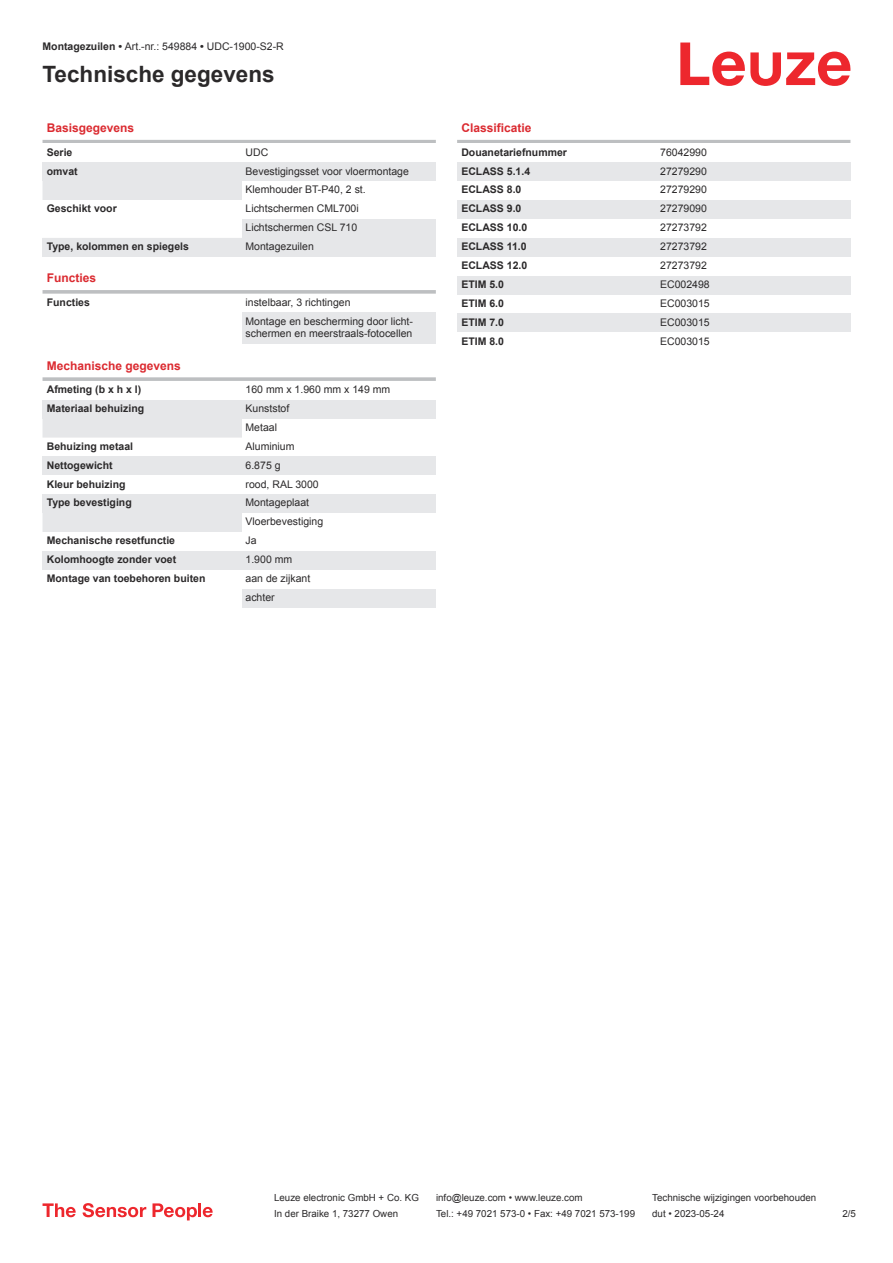
<style>
.page{position:relative;width:893px;height:1263px;background:#fff}
.page>*{position:absolute;margin:0;border:0;box-sizing:border-box;transform-origin:0 0}
.t1{font:700 22.5px "Arial";color:#2b292a}
.t2{font:700 12px "Arial";color:#db2a30}
.t3{font:10.5px/18.9px "Arial";color:#2b292a}
.t4{font:700 10.5px "Arial";color:#2b292a}
.t5{font:9.75px "Arial";color:#2b292a}
.s1{font-weight:700}
</style>
<div class="page">
<svg style="left:680px;top:43px;width:170px;height:43px"></svg>
<svg style="left:43px;top:181px;width:199px;height:351px"></svg>
<hr style="left:43px;top:140px;width:393px;height:3px;background:#bdbfc1">
<div style="left:43px;top:162px;width:199px;height:19px;background:#e6e7e9"></div>
<div style="left:242px;top:162px;width:194px;height:19px;background:#e6e7e9"></div>
<div style="left:43px;top:200px;width:199px;height:19px;background:#fff"></div>
<div style="left:242px;top:219px;width:194px;height:19px;background:#e6e7e9"></div>
<div style="left:43px;top:238px;width:199px;height:19px;background:#e6e7e9"></div>
<div style="left:242px;top:238px;width:194px;height:19px;background:#e6e7e9"></div>
<div style="left:43px;top:274px;width:393px;height:18px;background:#fff"></div>
<svg style="left:43px;top:290px;width:393px;height:4px;fill:#c1c3c5"></svg>
<div style="left:43px;top:294px;width:199px;height:19px;background:#fff"></div>
<div style="left:242px;top:313px;width:194px;height:31px;background:#e6e7e9"></div>
<div style="left:43px;top:361px;width:393px;height:18px;background:#fff"></div>
<svg style="left:43px;top:377px;width:393px;height:4px;fill:#c2c4c6"></svg>
<div style="left:43px;top:381px;width:199px;height:19px;background:#fff"></div>
<div style="left:43px;top:400px;width:199px;height:19px;background:#e6e7e9"></div>
<div style="left:242px;top:400px;width:194px;height:19px;background:#e6e7e9"></div>
<div style="left:43px;top:438px;width:199px;height:18px;background:#fff"></div>
<div style="left:43px;top:456px;width:199px;height:19px;background:#e6e7e9"></div>
<div style="left:242px;top:456px;width:194px;height:19px;background:#e6e7e9"></div>
<div style="left:43px;top:475px;width:199px;height:19px;background:#fff"></div>
<div style="left:43px;top:494px;width:199px;height:19px;background:#e6e7e9"></div>
<div style="left:242px;top:494px;width:194px;height:19px;background:#e6e7e9"></div>
<div style="left:43px;top:551px;width:199px;height:19px;background:#e6e7e9"></div>
<div style="left:242px;top:551px;width:194px;height:19px;background:#e6e7e9"></div>
<div style="left:242px;top:589px;width:194px;height:19px;background:#e6e7e9"></div>
<hr style="left:457px;top:140px;width:393px;height:3px;background:#bdbfc1">
<div style="left:457px;top:162px;width:200px;height:19px;background:#e6e7e9"></div>
<div style="left:657px;top:162px;width:193px;height:19px;background:#e6e7e9"></div>
<div style="left:457px;top:200px;width:200px;height:19px;background:#e6e7e9"></div>
<div style="left:657px;top:200px;width:193px;height:19px;background:#e6e7e9"></div>
<div style="left:457px;top:238px;width:200px;height:19px;background:#e6e7e9"></div>
<div style="left:657px;top:238px;width:193px;height:19px;background:#e6e7e9"></div>
<div style="left:457px;top:276px;width:200px;height:19px;background:#e6e7e9"></div>
<div style="left:657px;top:276px;width:193px;height:19px;background:#e6e7e9"></div>
<div style="left:457px;top:313px;width:200px;height:19px;background:#e6e7e9"></div>
<div style="left:657px;top:313px;width:193px;height:19px;background:#e6e7e9"></div>
<svg style="left:43px;top:1203px;width:33px;height:14px"></svg>
<svg style="left:83px;top:1203px;width:63px;height:14px"></svg>
<svg style="left:153px;top:1203px;width:44px;height:17px"></svg>
<hr style="left:198px;top:1203px;width:3px;height:14px;background:#ed272d">
<svg style="left:203px;top:1207px;width:10px;height:10px"></svg>
<p class="t3" style="left:43px;top:38px;width:243px"><span class="s1">Montagezuilen •</span> Art.-nr.: 549884 <span class="s1">•</span> UDC-1900-S2-R</p>
<h1 class="t1" style="left:43px;top:66px;width:234px">Technische gegevens</h1>
<p class="t2" style="left:47px;top:123px;width:89px">Basisgegevens</p>
<p class="t4" style="left:47px;top:148px;width:27px">Serie</p>
<p class="t3" style="left:246px;top:143px;width:24px">UDC</p>
<p class="t4" style="left:47px;top:167px;width:32px">omvat</p>
<p class="t3" style="left:246px;top:162px;width:165px">Bevestigingsset voor vloermontage<br>Klemhouder BT-P40, 2 st.</p>
<p class="t4" style="left:47px;top:205px;width:72px">Geschikt voor</p>
<p class="t3" style="left:246px;top:200px;width:115px">Lichtschermen CML700i<br>Lichtschermen CSL 710</p>
<p class="t4" style="left:47px;top:242px;width:144px">Type, kolommen en spiegels</p>
<p class="t3" style="left:246px;top:238px;width:70px">Montagezuilen</p>
<p class="t2" style="left:47px;top:274px;width:51px">Functies</p>
<p class="t4" style="left:47px;top:298px;width:45px">Functies</p>
<p class="t3" style="left:246px;top:294px;width:169px">instelbaar, 3 richtingen<br>Montage en bescherming door licht-</p>
<p class="t3" style="left:246px;top:325px;width:168px">schermen en meerstraals-fotocellen</p>
<p class="t2" style="left:47px;top:361px;width:136px">Mechanische gegevens</p>
<p class="t4" style="left:47px;top:385px;width:96px">Afmeting (b x h x l)</p>
<p class="t3" style="left:246px;top:381px;width:146px">160 mm x 1.960 mm x 149 mm</p>
<p class="t4" style="left:47px;top:404px;width:99px">Materiaal behuizing</p>
<p class="t3" style="left:246px;top:400px;width:45px">Kunststof<br>Metaal</p>
<p class="t4" style="left:47px;top:442px;width:88px">Behuizing metaal</p>
<p class="t3" style="left:246px;top:438px;width:51px">Aluminium</p>
<p class="t4" style="left:47px;top:461px;width:67px">Nettogewicht</p>
<p class="t3" style="left:246px;top:456px;width:37px">6.875 g</p>
<p class="t4" style="left:47px;top:480px;width:80px">Kleur behuizing</p>
<p class="t3" style="left:246px;top:475px;width:75px">rood, RAL 3000</p>
<p class="t4" style="left:47px;top:499px;width:86px">Type bevestiging</p>
<p class="t3" style="left:246px;top:494px;width:79px">Montageplaat<br>Vloerbevestiging</p>
<p class="t4" style="left:47px;top:537px;width:130px">Mechanische resetfunctie</p>
<p class="t3" style="left:246px;top:532px;width:13px">Ja</p>
<p class="t4" style="left:47px;top:555px;width:131px">Kolomhoogte zonder voet</p>
<p class="t3" style="left:246px;top:551px;width:48px">1.900 mm</p>
<p class="t4" style="left:47px;top:574px;width:160px">Montage van toebehoren buiten</p>
<p class="t3" style="left:246px;top:570px;width:66px">aan de zijkant achter</p>
<p class="t2" style="left:461px;top:123px;width:72px">Classificatie</p>
<p class="t4" style="left:461px;top:148px;width:107px">Douanetariefnummer</p>
<p class="t3" style="left:660px;top:143px;width:48px">76042990</p>
<p class="t4" style="left:461px;top:167px;width:70px">ECLASS 5.1.4</p>
<p class="t3" style="left:660px;top:162px;width:48px">27279290</p>
<p class="t4" style="left:461px;top:186px;width:62px">ECLASS 8.0</p>
<p class="t3" style="left:660px;top:181px;width:48px">27279290</p>
<p class="t4" style="left:461px;top:205px;width:62px">ECLASS 9.0</p>
<p class="t3" style="left:660px;top:200px;width:48px">27279090</p>
<p class="t4" style="left:461px;top:224px;width:67px">ECLASS 10.0</p>
<p class="t3" style="left:660px;top:219px;width:48px">27273792</p>
<p class="t4" style="left:461px;top:242px;width:67px">ECLASS 11.0</p>
<p class="t3" style="left:660px;top:238px;width:48px">27273792</p>
<p class="t4" style="left:461px;top:261px;width:67px">ECLASS 12.0</p>
<p class="t3" style="left:660px;top:257px;width:48px">27273792</p>
<p class="t4" style="left:461px;top:280px;width:44px">ETIM 5.0</p>
<p class="t3" style="left:660px;top:276px;width:51px">EC002498</p>
<p class="t4" style="left:461px;top:299px;width:44px">ETIM 6.0</p>
<p class="t3" style="left:660px;top:295px;width:51px">EC003015</p>
<p class="t4" style="left:461px;top:318px;width:44px">ETIM 7.0</p>
<p class="t3" style="left:660px;top:313px;width:51px">EC003015</p>
<p class="t4" style="left:461px;top:337px;width:44px">ETIM 8.0</p>
<p class="t3" style="left:660px;top:332px;width:51px">EC003015</p>
<p class="t5" style="left:274px;top:1194px;width:146px">Leuze electronic GmbH + Co. KG</p>
<p class="t5" style="left:436px;top:1194px;width:148px">info@leuze.com • www.leuze.com</p>
<p class="t5" style="left:652px;top:1194px;width:166px">Technische wijzigingen voorbehouden</p>
<p class="t5" style="left:274px;top:1210px;width:126px">In der Braike 1, 73277 Owen</p>
<p class="t5" style="left:436px;top:1210px;width:201px">Tel.: +49 7021 573-0 • Fax: +49 7021 573-199</p>
<p class="t5" style="left:652px;top:1210px;width:74px">dut • 2023-05-24</p>
<p class="t5" style="left:842px;top:1210px;width:15px">2 /5</p>
</div>
